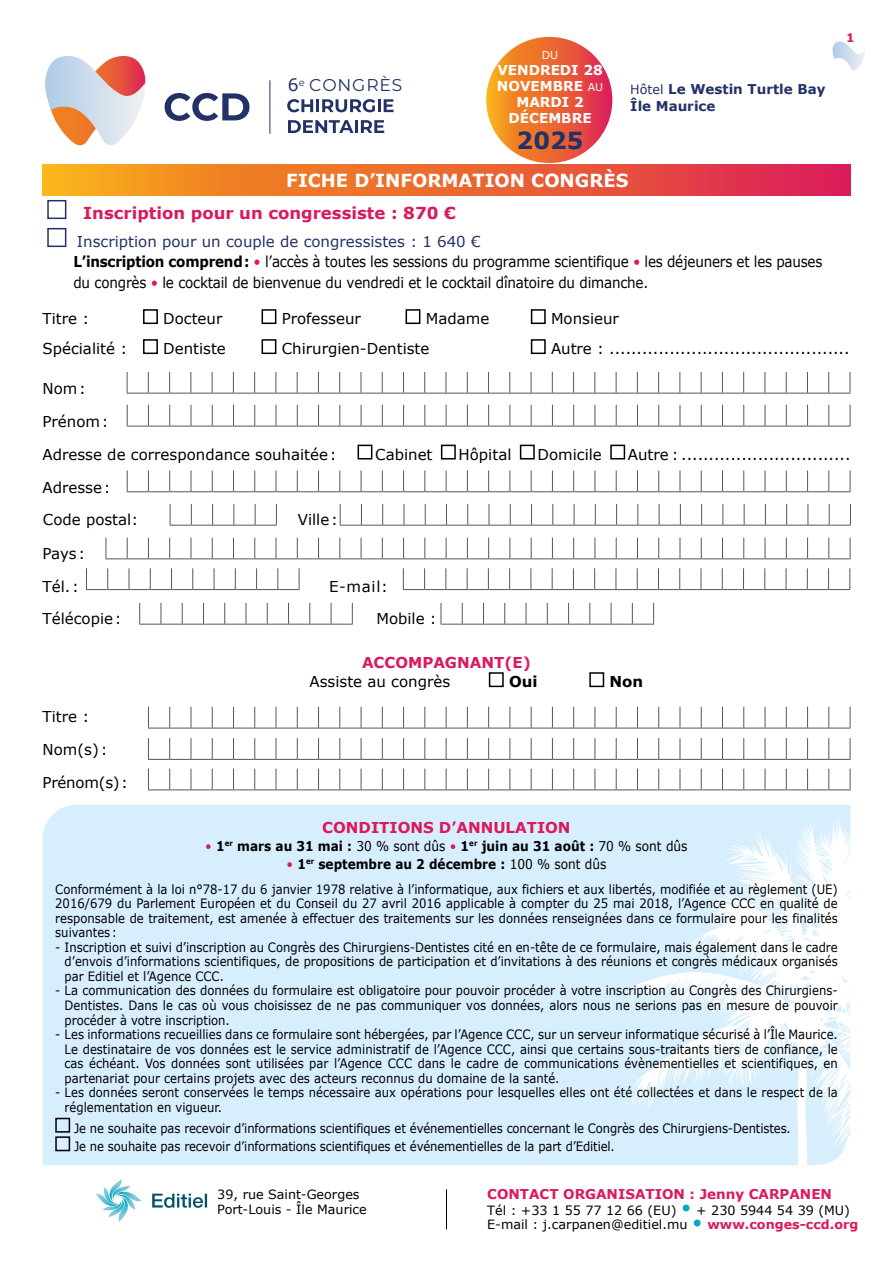
<style>
.page{position:relative;width:893px;height:1263px;background:#fff}
.page>*{position:absolute;margin:0;border:0;box-sizing:border-box;transform-origin:0 0}
.t1{font:700 23.55px "Verdana";color:#243167}
.t2{font:700 18px "Verdana";color:#fff}
.t3{font:17.1px "Montserrat";letter-spacing:.05em;color:#243167}
.t4{font:700 16.5px "Verdana";color:#da1a5d}
.t5{font:15px/32.7px "Verdana";color:#000}
.t6{font:15px/20.2px "Verdana";color:#000;scale:.9 1}
.t7{font:700 15px "Verdana";color:#da1a5d}
.t8{font:700 15px "Verdana";color:#000}
.t9{font:700 13.65px/15.9px "Verdana";color:#fff;text-align:center}
.t10{font:700 13.5px "Verdana";color:#000;scale:.9 1}
.t11{font:700 13.5px "Verdana";color:#da1a5d}
.t12{font:700 13.5px/16.5px "Verdana";color:#243167}
.t13{font:12.9px/14.5px "Verdana";color:#000;text-align:justify;scale:.9 1}
.t14{font:12.75px/15px "Verdana";color:#000}
.t15{font:700 12.75px "Verdana";color:#da1a5d}
.t16{font:700 12px "Verdana";color:#da1a5d}
.t17{font:10.95px "Verdana";color:#fff}
.s1{font-family:"Verdana"}
.s2{font-weight:400;font-size:10.95px}
.s3{font-weight:400;font-size:12.75px}
.s4{color:#243167}
.s5{font-weight:700}
.s6{color:#da1a5d}
.s7{font-weight:400;color:#da1a5d}
.s8{font-weight:400}
</style>
<div class="page">
<svg style="left:45px;top:56px;width:101px;height:89px"></svg>
<svg style="left:287px;top:99px;width:107px;height:13px"></svg>
<svg style="left:288px;top:120px;width:96px;height:13px"></svg>
<svg style="left:165px;top:93px;width:84px;height:28px"></svg>
<hr style="left:270px;top:80px;width:1px;height:54px;background:#243167">
<svg style="left:832px;top:41px;width:33px;height:30px"></svg>
<svg style="left:683px;top:1204px;width:6px;height:7px"></svg>
<svg style="left:694px;top:1219px;width:7px;height:7px"></svg>
<div style="left:43px;top:805px;width:807px;height:360px;background:#d7eefc"></div>
<svg style="left:625px;top:816px;width:226px;height:349px;fill:#d7eefc"></svg>
<div style="left:43px;top:164px;width:807px;height:32px;background:linear-gradient(to right,#f9ab15,#dd2253)"></div>
<div style="left:47px;top:200px;width:19px;height:19px;border:2px solid #243167"></div>
<div style="left:47px;top:228px;width:19px;height:19px;border:2px solid #243167"></div>
<div style="left:55px;top:1118px;width:15px;height:15px;border:2px solid #000"></div>
<div style="left:55px;top:1136px;width:15px;height:15px;border:2px solid #000"></div>
<div style="left:358px;top:445px;width:14px;height:14px;border:2px solid #000"></div>
<div style="left:441px;top:445px;width:15px;height:14px;border:2px solid #000"></div>
<div style="left:520px;top:445px;width:15px;height:14px;border:2px solid #000"></div>
<div style="left:610px;top:445px;width:15px;height:14px;border:2px solid #000"></div>
<svg style="left:170px;top:504px;width:107px;height:22px"></svg>
<svg style="left:340px;top:504px;width:511px;height:22px"></svg>
<svg style="left:106px;top:538px;width:745px;height:21px"></svg>
<svg style="left:86px;top:568px;width:214px;height:22px"></svg>
<svg style="left:403px;top:568px;width:447px;height:22px"></svg>
<svg style="left:139px;top:603px;width:214px;height:22px"></svg>
<svg style="left:441px;top:603px;width:213px;height:22px"></svg>
<svg style="left:127px;top:372px;width:724px;height:22px"></svg>
<svg style="left:127px;top:405px;width:724px;height:22px"></svg>
<svg style="left:127px;top:470px;width:724px;height:22px"></svg>
<div style="left:489px;top:672px;width:15px;height:15px;border:2px solid #000"></div>
<div style="left:589px;top:672px;width:15px;height:15px;border:2px solid #000"></div>
<svg style="left:148px;top:769px;width:703px;height:21px"></svg>
<svg style="left:148px;top:707px;width:703px;height:22px"></svg>
<svg style="left:148px;top:738px;width:703px;height:22px"></svg>
<hr style="left:446px;top:1189px;width:1px;height:40px;background:#000">
<div style="left:143px;top:309px;width:15px;height:15px;border:2px solid #000"></div>
<div style="left:262px;top:309px;width:14px;height:15px;border:2px solid #000"></div>
<div style="left:406px;top:309px;width:14px;height:15px;border:2px solid #000"></div>
<div style="left:531px;top:309px;width:15px;height:15px;border:2px solid #000"></div>
<div style="left:143px;top:339px;width:15px;height:15px;border:2px solid #000"></div>
<div style="left:262px;top:339px;width:14px;height:15px;border:2px solid #000"></div>
<div style="left:531px;top:339px;width:15px;height:15px;border:2px solid #000"></div>
<div style="left:486px;top:37px;width:126px;height:126px;background:linear-gradient(to right,#f9ac17,#dd2551);border-radius:63px"></div>
<img style="left:96px;top:1179px;width:112px;height:43px">
<h3 class="t3" style="left:288px;top:73px;width:116px"><span class="s1">6</span><sup>e</sup> CONGRÈS</h3>
<p class="t17" style="left:542px;top:48px;width:18px">DU</p>
<p class="t9" style="left:497px;top:63px;width:108px">VENDREDI 28<br>NOVEMBRE <span class="s2">AU<br></span>MARDI 2<br>DÉCEMBRE</p>
<h1 class="t1" style="left:517px;top:125px;width:68px">2025</h1>
<p class="t12" style="left:630px;top:81px;width:197px"><span class="s3">Hôtel</span> Le Westin Turtle Bay<br>Île Maurice</p>
<h2 class="t2" style="left:286px;top:169px;width:344px">FICHE D’INFORMATION CONGRÈS</h2>
<p class="t4" style="left:83px;top:202px;width:374px">Inscription pour un congressiste : 870 €</p>
<p class="t6" style="left:73px;top:231px;width:834px"><span class="s4">Inscription pour un couple de congressistes : 1 640 €<br></span><span class="s5">L’inscription comprend :</span> <span class="s6">•</span> l’accès à toutes les sessions du programme scientifique <span class="s6">•</span> les déjeuners et les pauses du congrès <span class="s6">•</span> le cocktail de bienvenue du vendredi et le cocktail dînatoire du dimanche.</p>
<p class="t16" style="left:846px;top:29px;width:10px">1</p>
<p class="t5" style="left:43px;top:302px;width:48px">Titre :</p>
<p class="t5" style="left:163px;top:302px;width:61px">Docteur</p>
<p class="t5" style="left:282px;top:302px;width:81px">Professeur</p>
<p class="t5" style="left:426px;top:302px;width:65px">Madame</p>
<p class="t5" style="left:551px;top:302px;width:69px">Monsieur</p>
<p class="t5" style="left:43px;top:332px;width:86px">Spécialité :</p>
<p class="t5" style="left:163px;top:332px;width:64px">Dentiste</p>
<p class="t5" style="left:282px;top:332px;width:149px">Chirurgien-Dentiste</p>
<p class="t5" style="left:551px;top:332px;width:300px">Autre : ............................................</p>
<p class="t5" style="left:43px;top:372px;width:45px">Nom:</p>
<p class="t5" style="left:43px;top:405px;width:68px">Prénom:</p>
<p class="t5" style="left:43px;top:438px;width:296px">Adresse de correspondance souhaitée:</p>
<p class="t5" style="left:375px;top:438px;width:59px">Cabinet</p>
<p class="t5" style="left:459px;top:438px;width:54px">Hôpital</p>
<p class="t5" style="left:537px;top:438px;width:66px">Domicile</p>
<p class="t5" style="left:628px;top:438px;width:224px">Autre : ...............................</p>
<p class="t5" style="left:43px;top:471px;width:97px">Adresse:<br>Code postal:</p>
<p class="t5" style="left:298px;top:503px;width:42px">Ville:</p>
<p class="t5" style="left:43px;top:537px;width:44px">Pays:</p>
<p class="t5" style="left:43px;top:570px;width:38px">Tél. :</p>
<p class="t5" style="left:329px;top:570px;width:60px">E-mail:</p>
<p class="t5" style="left:43px;top:602px;width:81px">Télécopie:</p>
<p class="t5" style="left:376px;top:602px;width:62px">Mobile :</p>
<p class="t7" style="left:362px;top:652px;width:170px">ACCOMPAGNANT(E)</p>
<p class="t5" style="left:310px;top:665px;width:142px">Assiste au congrès</p>
<p class="t8" style="left:509px;top:672px;width:30px">Oui</p>
<p class="t8" style="left:609px;top:672px;width:35px">Non</p>
<p class="t5" style="left:43px;top:700px;width:48px">Titre :</p>
<p class="t5" style="left:43px;top:733px;width:67px">Nom(s) :</p>
<p class="t5" style="left:43px;top:766px;width:87px">Prénom(s):</p>
<p class="t7" style="left:322px;top:818px;width:250px">CONDITIONS D’ANNULATION</p>
<p class="t10" style="left:205px;top:837px;width:537px"><span class="s7">•</span> 1<sup>er</sup> mars au 31 mai : <span class="s8">30 % sont dûs</span> <span class="s7">•</span> 1<sup>er</sup> juin au 31 août : <span class="s8">70 % sont dûs</span></p>
<p class="t10" style="left:286px;top:855px;width:357px"><span class="s7">•</span> 1<sup>er</sup> septembre au 2 décembre : <span class="s8">100 % sont dûs</span></p>
<p class="t13" style="left:55px;top:881px;width:871px">Conformément à la loi n°78-17 du 6 janvier 1978 relative à l’informatique, aux fichiers et aux libertés, modifiée et au règlement (UE)<br>2016/679 du Parlement Européen et du Conseil du 27 avril 2016 applicable à compter du 25 mai 2018, l’Agence CCC en qualité de responsable de traitement, est amenée à effectuer des traitements sur les données renseignées dans ce formulaire pour les finalités suivantes:</p>
<p class="t13" style="left:65px;top:940px;width:860px;text-indent:-9px">- Inscription et suivi d’inscription au Congrès des Chirurgiens-Dentistes cité en en-tête de ce formulaire, mais également dans le cadre d’envois d’informations scientifiques, de propositions de participation et d’invitations à des réunions et congrès médicaux organisés par Editiel et l’Agence CCC.</p>
<p class="t13" style="left:65px;top:983px;width:861px;text-indent:-9px">- La communication des données du formulaire est obligatoire pour pouvoir procéder à votre inscription au Congrès des Chirurgiens-Dentistes. Dans le cas où vous choisissez de ne pas communiquer vos données, alors nous ne serions pas en mesure de pouvoir procéder à votre inscription.</p>
<p class="t13" style="left:65px;top:1027px;width:861px;text-indent:-9px">- Les informations recueillies dans ce formulaire sont hébergées, par l’Agence CCC, sur un serveur informatique sécurisé à l’Île Maurice.<br>Le destinataire de vos données est le service administratif de l’Agence CCC, ainsi que certains sous-traitants tiers de confiance, le cas échéant. Vos données sont utilisées par l’Agence CCC dans le cadre de communications évènementielles et scientifiques, en partenariat pour certains projets avec des acteurs reconnus du domaine de la santé.</p>
<p class="t13" style="left:65px;top:1085px;width:861px;text-indent:-9px">- Les données seront conservées le temps nécessaire aux opérations pour lesquelles elles ont été collectées et dans le respect de la réglementation en vigueur.</p>
<p class="t13" style="left:74px;top:1118px;width:798px;line-height:18.6px">Je ne souhaite pas recevoir d’informations scientifiques et événementielles concernant le Congrès des Chirurgiens-Dentistes.<br>Je ne souhaite pas recevoir d’informations scientifiques et événementielles de la part d’Editiel.</p>
<p class="t14" style="left:217px;top:1187px;width:151px">39, rue Saint-Georges<br>Port-Louis - Île Maurice</p>
<p class="t11" style="left:487px;top:1186px;width:346px">CONTACT ORGANISATION : Jenny CARPANEN</p>
<p class="t14" style="left:487px;top:1202px;width:191px">Tél : +33 1 55 77 12 66 (EU)</p>
<p class="t14" style="left:696px;top:1202px;width:155px">+ 230 5944 54 39 (MU)</p>
<p class="t14" style="left:487px;top:1217px;width:202px">E-mail : j.carpanen@editiel.mu</p>
<p class="t15" style="left:707px;top:1216px;width:152px">www.conges-ccd.org</p>
</div>
